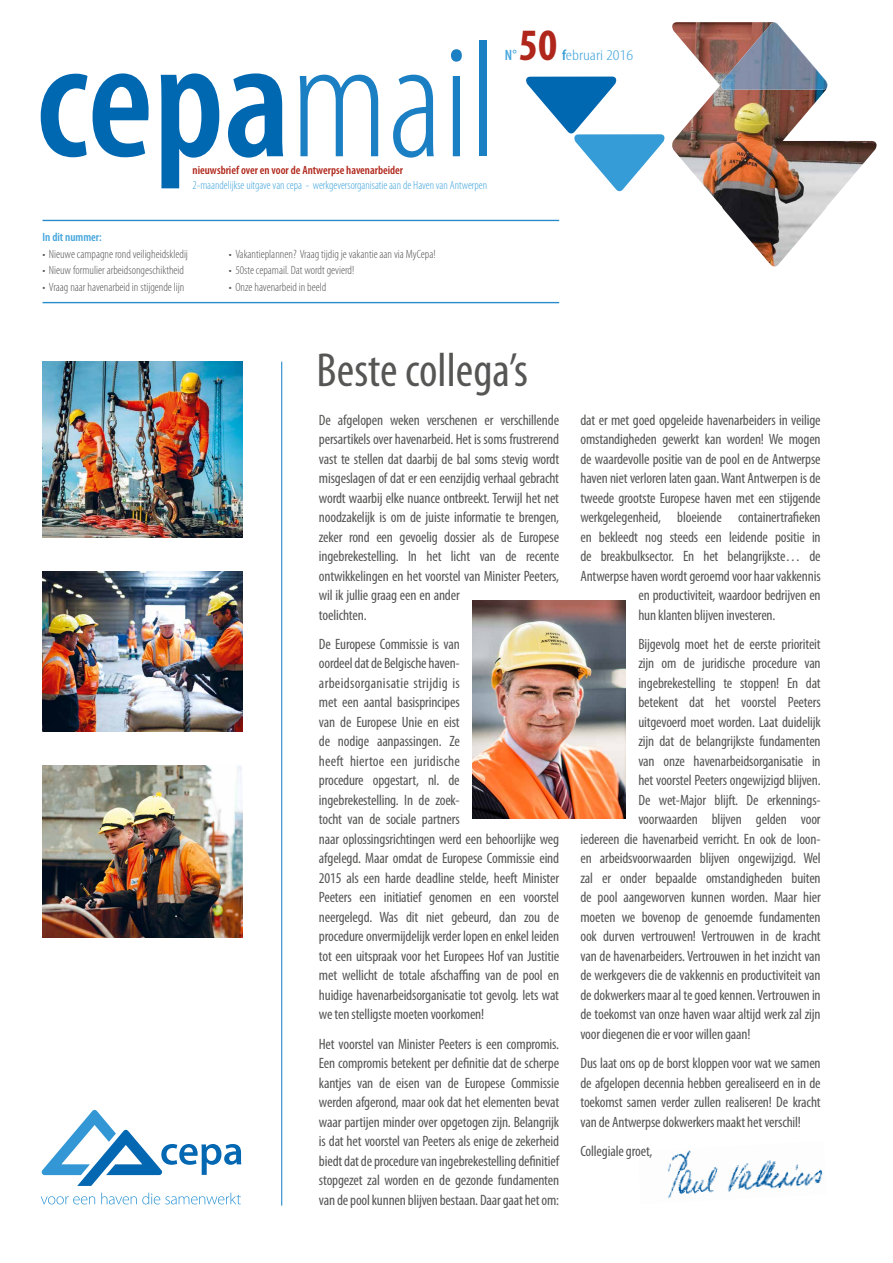
<style>
.page{position:relative;width:893px;height:1263px;background:#fff}
.page>*{position:absolute;margin:0;border:0;box-sizing:border-box;transform-origin:0 0}
.t1{font:600 condensed 167.25px "Myriad Pro";color:#0067b1}
.t2{font:condensed 48px "Myriad Pro";color:#565655}
.t3{font:700 condensed 45px "Myriad Pro";color:#b0261a}
.t4{font:condensed 15px/19.5px "Myriad Pro";letter-spacing:-.01em;color:#565655}
.t5{font:300 condensed 15px "Myriad Pro";color:#41a4dc;scale:1.25 1}
.t6{font:600 condensed 15px "Myriad Pro";color:#41a4dc}
.t7{font:300 condensed 12px "Myriad Pro";color:#565655}
.t8{font:600 condensed 12px "Myriad Pro";color:#41a4dc}
.t9{font:300 condensed 11.85px "Myriad Pro";color:#41a4dc}
.t10{font:600 condensed 11.85px "Myriad Pro";color:#b0261a}
.s1{font-weight:300;color:#1b7fc3}
.s2{font-weight:600;color:#369cd7}
</style>
<div class="page">
<img style="left:667px;top:1150px;width:156px;height:49px">
<hr style="left:43px;top:220px;width:516px;height:1px;background:#278bcb">
<hr style="left:43px;top:302px;width:516px;height:1px;background:#278bcb">
<hr style="left:281px;top:362px;width:1px;height:843px;background:#278bcb">
<img style="left:43px;top:362px;width:199px;height:175px">
<img style="left:43px;top:571px;width:199px;height:160px">
<img style="left:43px;top:766px;width:199px;height:171px">
<svg style="left:526px;top:77px;width:139px;height:114px"></svg>
<svg style="left:42px;top:1110px;width:199px;height:76px"></svg>
<svg style="left:41px;top:1196px;width:54px;height:8px"></svg>
<svg style="left:101px;top:1193px;width:140px;height:11px"></svg>
<img style="left:672px;top:22px;width:205px;height:244px">
<img style="left:720px;top:23px;width:107px;height:67px">
<img style="left:472px;top:600px;width:154px;height:218px">
<h3 class="t3" style="left:519px;top:21px;width:40px">50</h3>
<h1 class="t1" style="left:36px;top:9px;width:464px">cepa<span class="s1">mail</span></h1>
<p class="t6" style="left:505px;top:47px;width:13px">N°</p>
<p class="t5" style="left:562px;top:47px;width:58px"><span class="s2">f</span>ebruari 2016</p>
<p class="t10" style="left:193px;top:164px;width:212px">nieuwsbrief over en voor de Antwerpse havenarbeider</p>
<p class="t9" style="left:193px;top:178px;width:296px">2-maandelijkse uitgave van cepa - werkgeversorganisatie aan de Haven van Antwerpen</p>
<p class="t8" style="left:43px;top:231px;width:61px">In dit nummer:</p>
<p class="t7" style="left:43px;top:247px;width:147px">• Nieuwe campagne rond veiligheidskledij</p>
<p class="t7" style="left:43px;top:264px;width:143px">• Nieuw formulier arbeidsongeschiktheid</p>
<p class="t7" style="left:43px;top:280px;width:143px">• Vraag naar havenarbeid in stijgende lijn</p>
<p class="t7" style="left:229px;top:247px;width:208px">• Vakantieplannen? Vraag tijdig je vakantie aan via MyCepa!</p>
<p class="t7" style="left:229px;top:264px;width:127px">• 50ste cepamail. Dat wordt gevierd!</p>
<p class="t7" style="left:229px;top:280px;width:99px">• Onze havenarbeid in beeld</p>
<h2 class="t2" style="left:317px;top:344px;width:213px">Beste collega’s</h2>
<p class="t4" style="left:319px;top:410px;width:242px">De afgelopen weken verschenen er verschillende persartikels over havenarbeid. Het is soms frustrerend vast te stellen dat daarbij de bal soms stevig wordt misgeslagen of dat er een eenzijdig verhaal gebracht wordt waarbij elke nuance ontbreekt. Terwijl het net noodzakelijk is om de juiste informatie te brengen, zeker rond een gevoelig dossier als de Europese ingebrekestelling. In het licht van de recente ontwikkelingen en het voorstel van Minister Peeters, wil ik jullie graag een en ander<br>toelichten.</p>
<p class="t4" style="left:319px;top:634px;width:242px">De Europese Commissie is van<br>oordeel dat de Belgische haven-<br>arbeidsorganisatie strijdig is<br>met een aantal basisprincipes<br>van de Europese Unie en eist<br>de nodige aanpassingen. Ze<br>heeft hiertoe een juridische<br>procedure opgestart, nl. de<br>ingebrekestelling. In de zoek-<br>tocht van de sociale partners<br>naar oplossingsrichtingen werd een behoorlijke weg afgelegd. Maar omdat de Europese Commissie eind 2015 als een harde deadline stelde, heeft Minister Peeters een initiatief genomen en een voorstel neergelegd. Was dit niet gebeurd, dan zou de procedure onvermijdelijk verder lopen en enkel leiden tot een uitspraak voor het Europees Hof van Justitie met wellicht de totale afschaffing van de pool en huidige havenarbeidsorganisatie tot gevolg. Iets wat we ten stelligste moeten voorkomen!</p>
<p class="t4" style="left:319px;top:1034px;width:242px;text-align:justify">Het voorstel van Minister Peeters is een compromis.<br>Een compromis betekent per definitie dat de scherpe kantjes van de eisen van de Europese Commissie werden afgerond, maar ook dat het elementen bevat waar partijen minder over opgetogen zijn. Belangrijk is dat het voorstel van Peeters als enige de zekerheid biedt dat de procedure van ingebrekestelling definitief stopgezet zal worden en de gezonde fundamenten van de pool kunnen blijven bestaan. Daar gaat het om:</p>
<p class="t4" style="left:580px;top:410px;width:242px">dat er met goed opgeleide havenarbeiders in veilige</p>
<p class="t4" style="left:580px;top:430px;width:242px">omstandigheden gewerkt kan worden! We mogen</p>
<p class="t4" style="left:580px;top:449px;width:242px">de waardevolle positie van de pool en de Antwerpse</p>
<p class="t4" style="left:580px;top:469px;width:242px">haven niet verloren laten gaan. Want Antwerpen is de</p>
<p class="t4" style="left:580px;top:488px;width:242px">tweede grootste Europese haven met een stijgende</p>
<p class="t4" style="left:580px;top:508px;width:242px">werkgelegenheid, bloeiende containertrafieken</p>
<p class="t4" style="left:580px;top:527px;width:242px">en bekleedt nog steeds een leidende positie in</p>
<p class="t4" style="left:580px;top:547px;width:242px">de breakbulksector. En het belangrijkste… de</p>
<p class="t4" style="left:580px;top:566px;width:242px">Antwerpse haven wordt geroemd voor haar vakkennis</p>
<p class="t4" style="left:638px;top:586px;width:184px">en productiviteit, waardoor bedrijven en</p>
<p class="t4" style="left:638px;top:605px;width:139px">hun klanten blijven investeren.</p>
<p class="t4" style="left:638px;top:634px;width:184px">Bijgevolg moet het de eerste prioriteit</p>
<p class="t4" style="left:638px;top:654px;width:184px">zijn om de juridische procedure van</p>
<p class="t4" style="left:638px;top:673px;width:184px">ingebrekestelling te stoppen! En dat</p>
<p class="t4" style="left:638px;top:693px;width:184px">betekent dat het voorstel Peeters</p>
<p class="t4" style="left:638px;top:712px;width:184px">uitgevoerd moet worden. Laat duidelijk</p>
<p class="t4" style="left:638px;top:732px;width:184px">zijn dat de belangrijkste fundamenten</p>
<p class="t4" style="left:638px;top:751px;width:184px">van onze havenarbeidsorganisatie in</p>
<p class="t4" style="left:638px;top:771px;width:184px">het voorstel Peeters ongewijzigd blijven.</p>
<p class="t4" style="left:638px;top:790px;width:184px">De wet-Major blijft. De erkennings-</p>
<p class="t4" style="left:638px;top:810px;width:184px">voorwaarden blijven gelden voor</p>
<p class="t4" style="left:580px;top:829px;width:242px">iedereen die havenarbeid verricht. En ook de loon-</p>
<p class="t4" style="left:580px;top:849px;width:242px">en arbeidsvoorwaarden blijven ongewijzigd. Wel</p>
<p class="t4" style="left:580px;top:868px;width:242px">zal er onder bepaalde omstandigheden buiten</p>
<p class="t4" style="left:580px;top:888px;width:242px">de pool aangeworven kunnen worden. Maar hier</p>
<p class="t4" style="left:580px;top:907px;width:242px">moeten we bovenop de genoemde fundamenten</p>
<p class="t4" style="left:580px;top:927px;width:242px">ook durven vertrouwen! Vertrouwen in de kracht</p>
<p class="t4" style="left:580px;top:946px;width:242px">van de havenarbeiders. Vertrouwen in het inzicht van</p>
<p class="t4" style="left:580px;top:966px;width:242px">de werkgevers die de vakkennis en productiviteit van</p>
<p class="t4" style="left:580px;top:985px;width:242px">de dokwerkers maar al te goed kennen. Vertrouwen in</p>
<p class="t4" style="left:580px;top:1005px;width:242px">de toekomst van onze haven waar altijd werk zal zijn</p>
<p class="t4" style="left:580px;top:1024px;width:172px">voor diegenen die er voor willen gaan!</p>
<p class="t4" style="left:580px;top:1054px;width:242px;text-align:justify">Dus laat ons op de borst kloppen voor wat we samen de afgelopen decennia hebben gerealiseerd en in de toekomst samen verder zullen realiseren! De kracht van de Antwerpse dokwerkers maakt het verschil!</p>
<p class="t4" style="left:580px;top:1141px;width:73px">Collegiale groet,</p>
</div>
